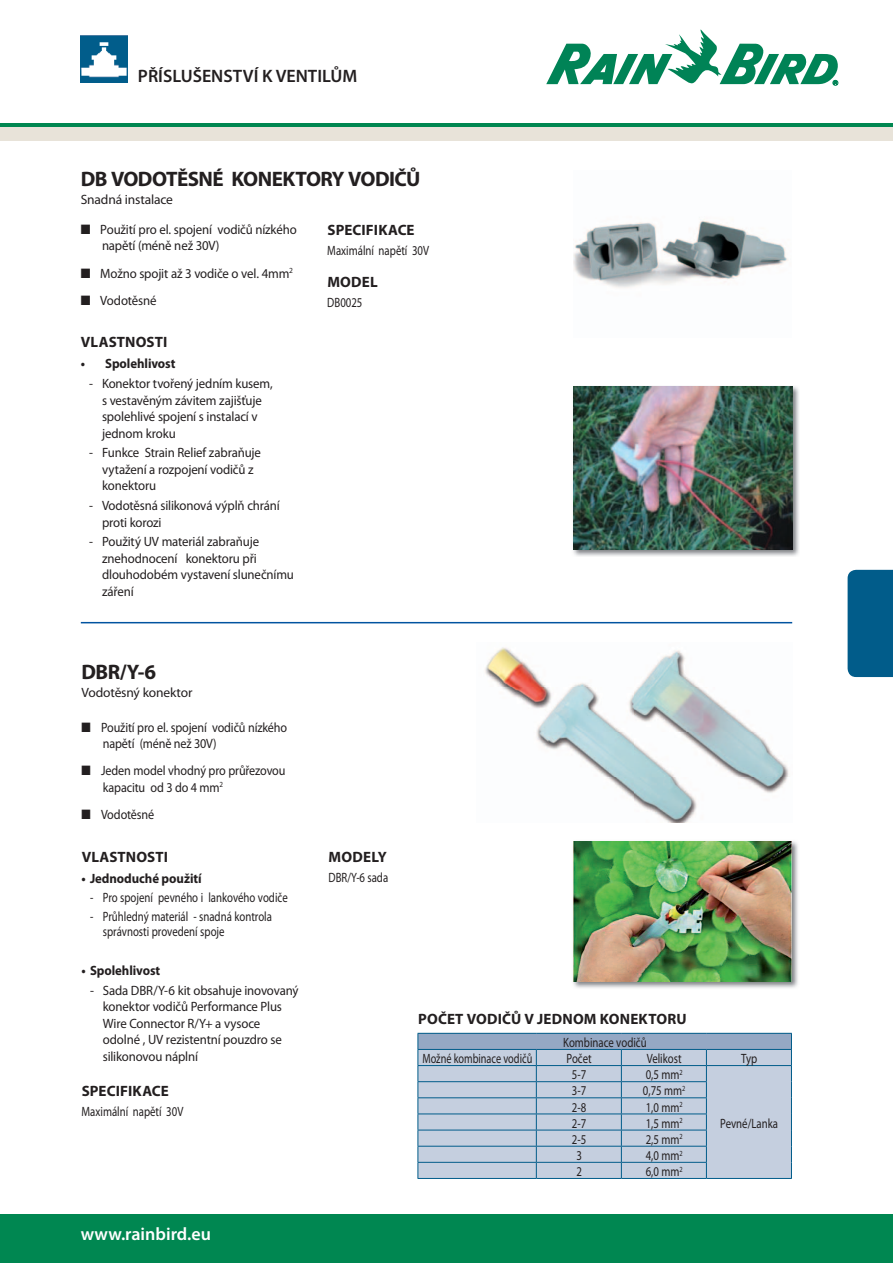
<style>
.page{position:relative;width:893px;height:1263px;background:#fff}
.page>*{position:absolute;margin:0;border:0;box-sizing:border-box;transform-origin:0 0}
.t1{font:700 21px "Myriad Pro";letter-spacing:-.025em;color:#231f20}
.t2{font:600 18px "Myriad Pro";color:#231f20}
.t3{font:600 18px "Myriad Pro";color:#fff}
.t4{font:700 15px "Myriad Pro";letter-spacing:.01em;color:#231f20}
.t5{font:13.5px/16.5px "Myriad Pro";letter-spacing:-.01em;color:#231f20;scale:.95 1}
.t6{font:13.5px/15.8px "Myriad Pro";letter-spacing:-.01em;color:#231f20;scale:.8 1}
.t7{font:13.5px/16.5px "Myriad Pro";letter-spacing:-.01em;color:#231f20;scale:.9 1}
.t8{font:700 13.5px "Myriad Pro";letter-spacing:-.005em;color:#231f20;scale:.95 1}
.t9{font:13.5px "Myriad Pro";letter-spacing:-.01em;color:#231f20}
.t10{font:13.5px "Myriad Pro";letter-spacing:-.01em;color:#231f20;scale:.76 1}
</style>
<div class="page">
<img style="left:81px;top:35px;width:47px;height:47px">
<div style="left:848px;top:570px;width:45px;height:107px;background:#015c8a"></div>
<hr style="left:81px;top:622px;width:711px;height:1px;background:#0153a0">
<img style="left:573px;top:841px;width:225px;height:147px">
<img style="left:574px;top:841px;width:218px;height:140px">
<img style="left:573px;top:386px;width:226px;height:170px">
<img style="left:574px;top:387px;width:218px;height:162px">
<img style="left:574px;top:220px;width:214px;height:68px">
<img style="left:485px;top:647px;width:304px;height:176px">
<div style="left:418px;top:1033px;width:373px;height:16px;background:#95a8c4"></div>
<div style="left:419px;top:1050px;width:372px;height:128px;background:#c5cfdf"></div>
<hr style="left:418px;top:1033px;width:118px;height:1px;background:#015c8a">
<hr style="left:536px;top:1033px;width:85px;height:1px;background:#015c8a">
<hr style="left:621px;top:1033px;width:85px;height:1px;background:#015c8a">
<hr style="left:706px;top:1033px;width:86px;height:1px;background:#015c8a">
<hr style="left:418px;top:1049px;width:118px;height:1px;background:#015c8a">
<hr style="left:536px;top:1049px;width:85px;height:1px;background:#015c8a">
<hr style="left:621px;top:1049px;width:85px;height:1px;background:#015c8a">
<hr style="left:706px;top:1049px;width:86px;height:1px;background:#015c8a">
<hr style="left:418px;top:1065px;width:118px;height:1px;background:#015c8a">
<hr style="left:536px;top:1065px;width:85px;height:1px;background:#015c8a">
<hr style="left:621px;top:1065px;width:85px;height:1px;background:#015c8a">
<hr style="left:706px;top:1065px;width:86px;height:1px;background:#015c8a">
<hr style="left:418px;top:1081px;width:118px;height:1px;background:#015c8a">
<hr style="left:536px;top:1081px;width:85px;height:1px;background:#015c8a">
<hr style="left:621px;top:1081px;width:86px;height:1px;background:#015c8a">
<hr style="left:418px;top:1097px;width:118px;height:1px;background:#015c8a">
<hr style="left:536px;top:1097px;width:85px;height:1px;background:#015c8a">
<hr style="left:621px;top:1097px;width:86px;height:1px;background:#015c8a">
<hr style="left:418px;top:1113px;width:118px;height:1px;background:#015c8a">
<hr style="left:536px;top:1113px;width:85px;height:1px;background:#015c8a">
<hr style="left:621px;top:1113px;width:86px;height:1px;background:#015c8a">
<hr style="left:418px;top:1130px;width:118px;height:1px;background:#015c8a">
<hr style="left:536px;top:1130px;width:85px;height:1px;background:#015c8a">
<hr style="left:621px;top:1130px;width:86px;height:1px;background:#015c8a">
<hr style="left:418px;top:1146px;width:118px;height:1px;background:#015c8a">
<hr style="left:536px;top:1146px;width:85px;height:1px;background:#015c8a">
<hr style="left:621px;top:1146px;width:86px;height:1px;background:#015c8a">
<hr style="left:418px;top:1162px;width:118px;height:1px;background:#015c8a">
<svg style="left:418px;top:1034px;width:1px;height:144px"></svg>
<hr style="left:536px;top:1162px;width:85px;height:1px;background:#015c8a">
<svg style="left:536px;top:1050px;width:1px;height:128px"></svg>
<hr style="left:621px;top:1162px;width:86px;height:1px;background:#015c8a">
<svg style="left:621px;top:1050px;width:1px;height:128px"></svg>
<svg style="left:706px;top:1050px;width:1px;height:128px"></svg>
<svg style="left:791px;top:1034px;width:1px;height:144px"></svg>
<hr style="left:418px;top:1178px;width:118px;height:1px;background:#015c8a">
<hr style="left:536px;top:1178px;width:85px;height:1px;background:#015c8a">
<hr style="left:621px;top:1178px;width:85px;height:1px;background:#015c8a">
<hr style="left:706px;top:1178px;width:86px;height:1px;background:#015c8a">
<svg style="left:546px;top:29px;width:292px;height:57px"></svg>
<div style="left:0;top:123px;width:893px;height:5px;background:#008751"></div>
<div style="left:0;top:127px;width:893px;height:14px;background:#e8e3d9"></div>
<div style="left:0;top:1215px;width:893px;height:48px;background:#008751"></div>
<h2 class="t2" style="left:138px;top:65px;width:221px">PŘÍSLUŠENSTVÍ K VENTILŮM</h2>
<h1 class="t1" style="left:81px;top:165px;width:341px">DB VODOTĚSNÉ KONEKTORY VODIČŮ</h1>
<p class="t9" style="left:81px;top:191px;width:94px">Snadná instalace</p>
<p class="t5" style="left:100px;top:221px;width:208px">Použití pro el. spojení vodičů nízkého napětí (méně než 30V)</p>
<p class="t5" style="left:100px;top:259px;width:204px;line-height:27.3px">možno spojit až 3 vodiče o vel. 4mm<sup>2<br></sup>Vodotěsné</p>
<p class="t4" style="left:81px;top:333px;width:88px">VLASTNOSTI</p>
<p class="t8" style="left:81px;top:355px;width:101px">• Spolehlivost</p>
<p class="t5" style="left:102px;top:375px;width:181px;text-indent:-13px">- Konektor tvořený jedním kusem, s vestavěným závitem zajišťuje spolehlivé spojení s instalací v jednom kroku</p>
<p class="t5" style="left:102px;top:444px;width:169px;text-indent:-13px">- funkce Strain Relief zabraňuje vytažení a rozpojení vodičů z konektoru</p>
<p class="t5" style="left:102px;top:497px;width:189px;text-indent:-13px">- Vodotěsná silikonová výplň chrání proti korozi</p>
<p class="t5" style="left:102px;top:533px;width:203px;text-indent:-13px">- Použitý UV materiál zabraňuje znehodnocení konektoru při dlouhodobém vystavení slunečnímu záření</p>
<p class="t4" style="left:327px;top:220px;width:89px">SPECIFIKACE</p>
<p class="t6" style="left:327px;top:242px;width:129px">maximální napětí 30V</p>
<p class="t4" style="left:327px;top:272px;width:52px">MODEL</p>
<p class="t6" style="left:327px;top:294px;width:46px">DB0025</p>
<h1 class="t1" style="left:82px;top:658px;width:76px">DBR/Y-6</h1>
<p class="t9" style="left:82px;top:684px;width:112px">Vodotěsný konektor</p>
<p class="t7" style="left:101px;top:719px;width:208px">Použití pro el. spojení vodičů nízkého napětí (méně než 30V)</p>
<p class="t7" style="left:101px;top:762px;width:206px">Jeden model vhodný pro průřezovou kapacitu od 3 do 4 mm<sup>2</sup></p>
<p class="t7" style="left:101px;top:806px;width:61px">Vodotěsné</p>
<p class="t4" style="left:82px;top:847px;width:88px">VLASTNOSTI</p>
<p class="t8" style="left:82px;top:869px;width:128px">• Jednoduché použití</p>
<p class="t6" style="left:90px;top:889px;width:249px">- Pro spojení pevného i lankového vodiče</p>
<p class="t6" style="left:103px;top:908px;width:213px;text-indent:-13px">- Průhledný materiál - snadná kontrola správnosti provedení spoje</p>
<p class="t8" style="left:82px;top:962px;width:84px">• Spolehlivost</p>
<p class="t5" style="left:103px;top:982px;width:208px;text-indent:-13px">- Sada DBR/Y-6 kit obsahuje inovovaný konektor vodičů Performance Plus<br>Wire Connector R/Y+ a vysoce odolné , UV rezistentní pouzdro se silikonovou náplní</p>
<p class="t4" style="left:82px;top:1081px;width:89px">SPECIFIKACE</p>
<p class="t6" style="left:82px;top:1103px;width:129px">maximální napětí 30V</p>
<p class="t4" style="left:329px;top:847px;width:60px">MODELY</p>
<p class="t6" style="left:328px;top:869px;width:76px">DBR/Y-6 sada</p>
<h2 class="t3" style="left:81px;top:1223px;width:132px">www.rainbird.eu</h2>
<p class="t4" style="left:418px;top:1009px;width:270px">POČET VODIČŮ V JEDNOM KONEKTORU</p>
<p class="t6" style="left:563px;top:1034px;width:106px">Kombinace vodičů</p>
<p class="t10" style="left:422px;top:1050px;width:146px">možné kombinace vodičů</p>
<p class="t6" style="left:567px;top:1050px;width:33px">Počet</p>
<p class="t6" style="left:647px;top:1050px;width:45px">Velikost</p>
<p class="t6" style="left:741px;top:1050px;width:22px">Typ</p>
<p class="t6" style="left:572px;top:1067px;width:19px">5-7</p>
<p class="t6" style="left:646px;top:1067px;width:48px">0,5 mm<sup>2</sup></p>
<p class="t6" style="left:720px;top:1115px;width:74px">Pevné/Lanka</p>
<p class="t6" style="left:572px;top:1083px;width:19px">3-7</p>
<p class="t6" style="left:643px;top:1083px;width:54px">0,75 mm<sup>2</sup></p>
<p class="t6" style="left:572px;top:1099px;width:19px">2-8</p>
<p class="t6" style="left:646px;top:1099px;width:48px">1,0 mm<sup>2</sup></p>
<p class="t6" style="left:572px;top:1115px;width:19px">2-7</p>
<p class="t6" style="left:646px;top:1115px;width:48px">1,5 mm<sup>2</sup></p>
<p class="t6" style="left:572px;top:1131px;width:19px">2-5</p>
<p class="t6" style="left:646px;top:1131px;width:48px">2,5 mm<sup>2</sup></p>
<p class="t6" style="left:576px;top:1147px;width:8px">3</p>
<p class="t6" style="left:646px;top:1147px;width:48px">4,0 mm<sup>2</sup></p>
<p class="t6" style="left:576px;top:1163px;width:8px">2</p>
<p class="t6" style="left:646px;top:1163px;width:48px">6,0 mm<sup>2</sup></p>
</div>
